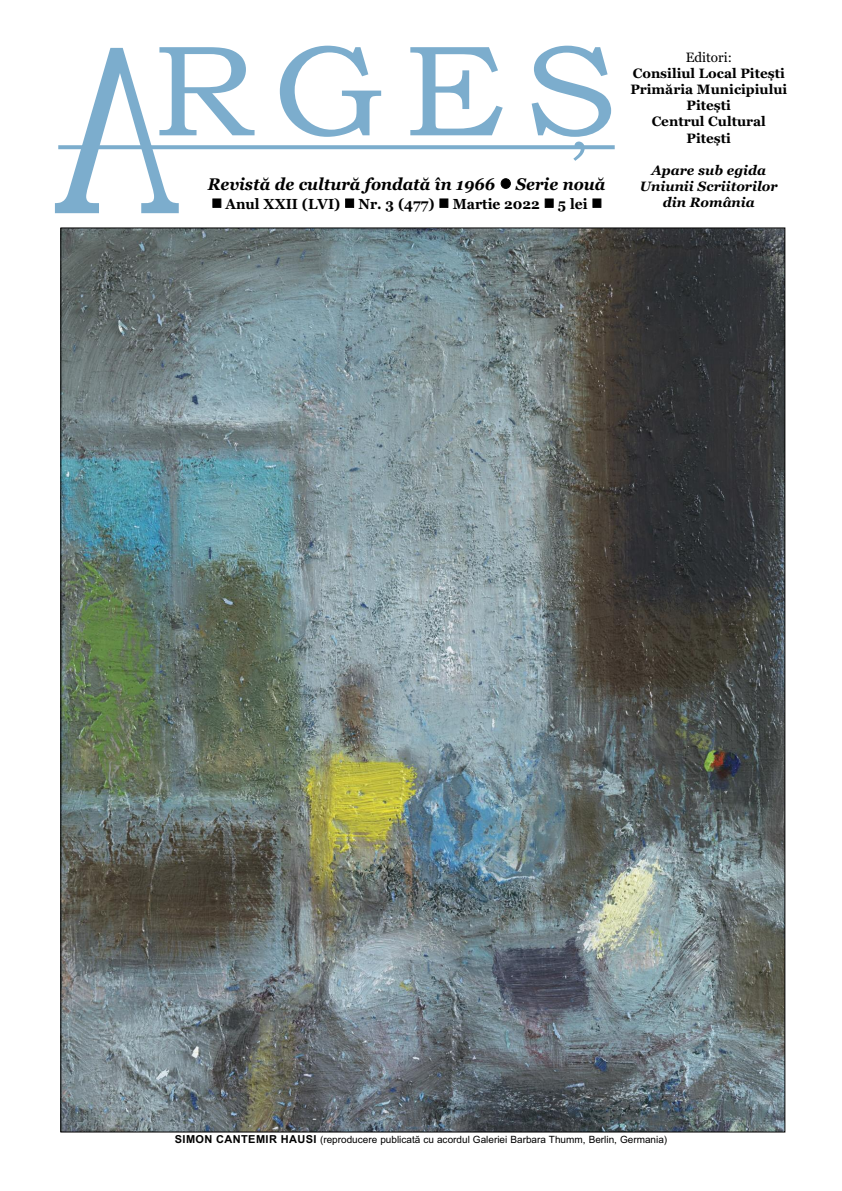
<style>
.page{position:relative;width:842px;height:1191px;background:#fff}
.page>*{position:absolute;margin:0;border:0;box-sizing:border-box;transform-origin:0 0}
.t1{font:129.3px "Bookman Old Style";color:#7cadcd;scale:1.1 1}
.t2{font:67px "Bookman Old Style";color:#7cadcd;scale:1.09 1}
.t3{font:italic 700 16.8px "Georgia";color:#000;scale:.95 1}
.t4{font:700 14.5px "Georgia";color:#000;scale:.95 1}
.t5{font:700 13.5px/16.2px "Georgia";color:#000;text-align:center}
.t6{font:italic 700 13.5px/16.2px "Georgia";color:#000;text-align:center}
.t7{font:13.5px "Georgia";color:#000}
.t8{font:10px "Arial";color:#000}
.s1{font-weight:700;font-size:11px}
</style>
<div class="page">
<svg style="left:179px;top:145px;width:436px;height:4px;background:#83b1cf"></svg>
<img style="left:63px;top:230px;width:720px;height:900px">
<svg style="left:58px;top:145px;width:121px;height:5px"></svg>
<h1 class="t1" style="left:153px;top:15px;width:424px">RGES</h1>
<h2 class="t2" style="left:567px;top:87px;width:23px">,</h2>
<h3 class="t3" style="left:208px;top:174px;width:420px">Revistă de cultură fondată în 1966 ● Serie nouă</h3>
<h3 class="t4" style="left:212px;top:195px;width:412px">■ Anul XXII (LVI) ■ Nr. 3 (477) ■ Martie 2022 ■ 5 lei ■</h3>
<h3 class="t7" style="left:686px;top:49px;width:48px">Editori:</h3>
<h3 class="t5" style="left:630px;top:65px;width:158px">Consiliul Local Pitești<br>Primăria Municipiului<br>Pitești<br>Centrul Cultural<br>Pitești</h3>
<h3 class="t6" style="left:640px;top:162px;width:139px">Apare sub egida<br>Uniunii Scriitorilor din România</h3>
<p class="t8" style="left:175px;top:1134px;width:494px"><span class="s1">SIMON CANTEMIR HAUSI</span> (reproducere publicată cu acordul Galeriei Barbara Thumm, Berlin, Germania)</p>
</div>
